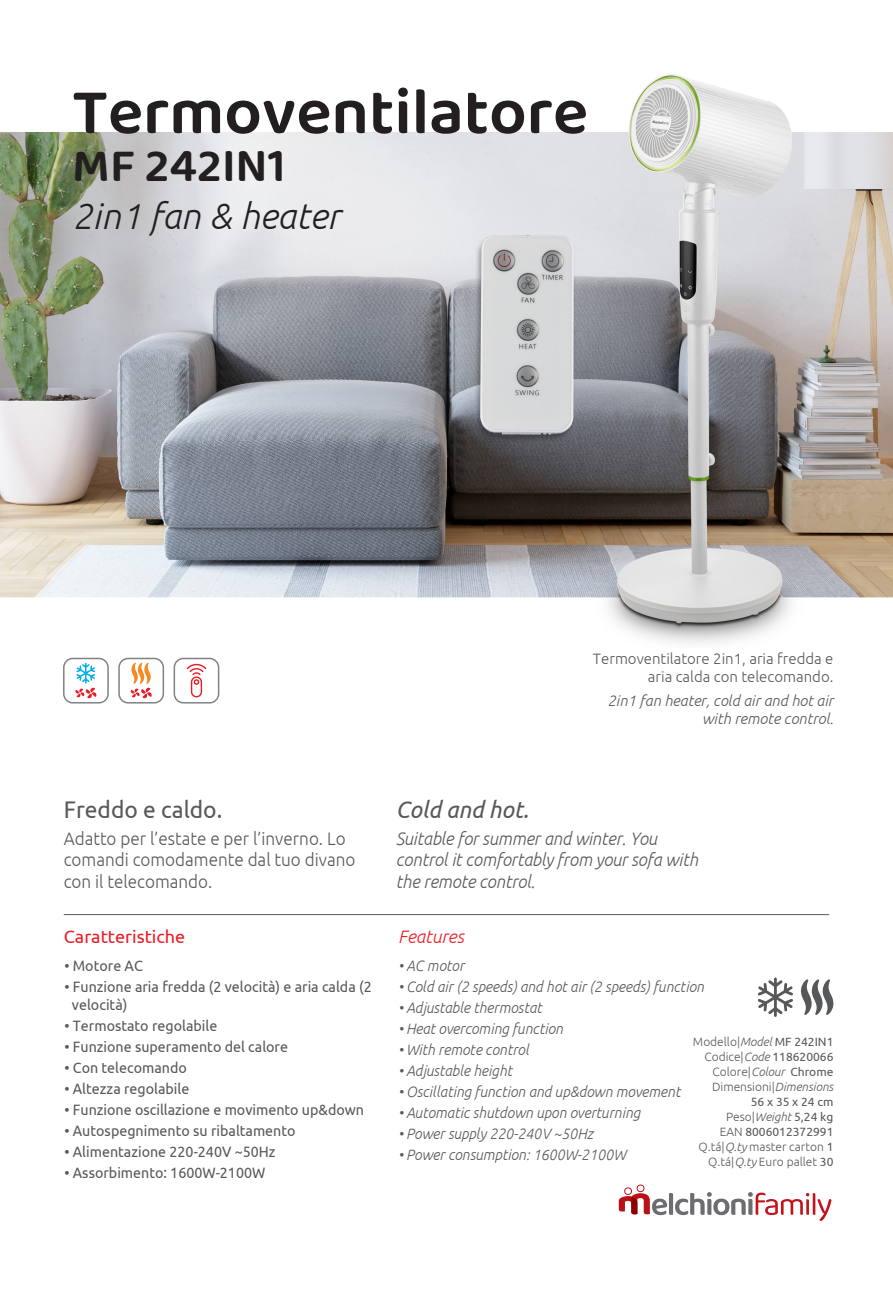
<style>
.page{position:relative;width:893px;height:1306px;background:#fff}
.page>*{position:absolute;margin:0;border:0;box-sizing:border-box;transform-origin:0 0}
.t1{font:600 66px "Baloo Paaji 2";color:#231f20}
.t2{font:600 48px "Baloo Paaji 2";color:#231f20}
.t3{font:italic 300 36px "Ubuntu";color:#231f20}
.t4{font:24px "Ubuntu";color:#57585a;scale:.95 1}
.t5{font:italic 24px "Ubuntu";color:#57585a;scale:.95 1}
.t6{font:italic 300 18px/21.6px "Ubuntu";letter-spacing:-.005em;color:#57585a;scale:.95 1}
.t7{font:300 18px/21.6px "Ubuntu";color:#57585a;scale:.95 1}
.t8{font:18px "Ubuntu";color:#eb1c26}
.t9{font:italic 300 18px "Ubuntu";color:#eb1c26}
.t10{font:15px/18px "Ubuntu";color:#57585a;scale:.95 1}
.t11{font:italic 300 15px "Ubuntu";color:#57585a;scale:.95 1}
.t12{font:300 15px/18px "Ubuntu";color:#57585a;text-align:right}
.t13{font:italic 300 15px/18px "Ubuntu";color:#57585a;text-align:right}
.t14{font:300 12px/15px "Ubuntu";color:#57585a;text-align:right}
.s1{font-style:italic}
.s2{font-weight:400}
</style>
<div class="page">
<img style="left:0;top:74px;width:893px;height:569px">
<div style="left:63px;top:657px;width:46px;height:46px;border:2px solid #808285;border-radius:9px"></div>
<hr style="left:64px;top:914px;width:765px;height:1px;background:#57585a">
<svg style="left:619px;top:1184px;width:212px;height:36px"></svg>
<svg style="left:75px;top:662px;width:22px;height:36px"></svg>
<div style="left:118px;top:657px;width:46px;height:46px;border:2px solid #808285;border-radius:9px"></div>
<div style="left:174px;top:657px;width:45px;height:46px;border:2px solid #808285;border-radius:9px"></div>
<svg style="left:130px;top:662px;width:22px;height:36px"></svg>
<svg style="left:800px;top:979px;width:34px;height:36px"></svg>
<svg style="left:758px;top:977px;width:35px;height:39px"></svg>
<svg style="left:187px;top:663px;width:19px;height:34px"></svg>
<h1 class="t1" style="left:72px;top:71px;width:517px">Termoventilatore</h1>
<h2 class="t2" style="left:72px;top:136px;width:215px">MF 242IN1</h2>
<h3 class="t3" style="left:72px;top:194px;width:270px">2in1 fan &amp; heater</h3>
<p class="t12" style="left:593px;top:649px;width:242px">Termoventilatore 2in1, aria fredda e aria calda con telecomando.</p>
<p class="t13" style="left:607px;top:691px;width:228px">2in1 fan heater, cold air and hot air with remote control.</p>
<h3 class="t4" style="left:64px;top:795px;width:168px">Freddo e caldo.</h3>
<p class="t7" style="left:64px;top:827px;width:308px">Adatto per l’estate e per l’inverno. Lo comandi comodamente dal tuo divano con il telecomando.</p>
<p class="t8" style="left:64px;top:925px;width:123px">Caratteristiche</p>
<p class="t10" style="left:64px;top:956px;width:84px">• Motore AC</p>
<p class="t10" style="left:72px;top:977px;width:317px;text-indent:-7px">• Funzione aria fredda (2 velocità) e aria calda (2 velocità)</p>
<p class="t10" style="left:64px;top:1016px;width:162px">• Termostato regolabile</p>
<p class="t10" style="left:64px;top:1037px;width:237px">• Funzione superamento del calore</p>
<p class="t10" style="left:64px;top:1058px;width:130px">• Con telecomando</p>
<p class="t10" style="left:64px;top:1079px;width:133px">• Altezza regolabile</p>
<p class="t10" style="left:64px;top:1100px;width:317px">• Funzione oscillazione e movimento up&amp;down</p>
<p class="t10" style="left:64px;top:1121px;width:245px">• Autospegnimento su ribaltamento</p>
<p class="t10" style="left:64px;top:1142px;width:224px">• Alimentazione 220-240V ~50Hz</p>
<p class="t10" style="left:64px;top:1163px;width:213px">• Assorbimento: 1600W-2100W</p>
<h3 class="t5" style="left:396px;top:795px;width:141px">Cold and hot.</h3>
<p class="t6" style="left:396px;top:827px;width:319px">Suitable for summer and winter. You control it comfortably from your sofa with the remote control.</p>
<p class="t9" style="left:398px;top:925px;width:67px">Features</p>
<p class="t11" style="left:398px;top:956px;width:71px">• AC motor</p>
<p class="t11" style="left:398px;top:977px;width:324px">• Cold air (2 speeds) and hot air (2 speeds) function</p>
<p class="t11" style="left:398px;top:998px;width:153px">• Adjustable thermostat</p>
<p class="t11" style="left:398px;top:1019px;width:175px">• Heat overcoming function</p>
<p class="t11" style="left:398px;top:1040px;width:139px">• With remote control</p>
<p class="t11" style="left:398px;top:1061px;width:122px">• Adjustable height</p>
<p class="t11" style="left:398px;top:1082px;width:299px">• Oscillating function and up&amp;down movement</p>
<p class="t11" style="left:398px;top:1103px;width:257px">• Automatic shutdown upon overturning</p>
<p class="t11" style="left:398px;top:1124px;width:207px">• Power supply 220-240V ~50Hz</p>
<p class="t11" style="left:398px;top:1145px;width:241px">• Power consumption: 1600W-2100W</p>
<p class="t14" style="left:693px;top:1033px;width:142px">Modello|<span class="s1">Model</span> <span class="s2">MF 242IN1<br></span>Codice|<span class="s1">Code</span> <span class="s2">118620066<br></span>Colore|<span class="s1">Colour</span> <span class="s2">Chrome<br></span>Dimensioni|<span class="s1">Dimensions<br></span><span class="s2">56 x 35 x 24 cm<br></span>Peso|<span class="s1">Weight</span> <span class="s2">5,24 kg<br></span>EAN <span class="s2">8006012372991<br></span>Q.tá|<span class="s1">Q.ty</span> master carton <span class="s2">1<br></span>Q.tá|<span class="s1">Q.ty</span> Euro pallet <span class="s2">30</span></p>
</div>
